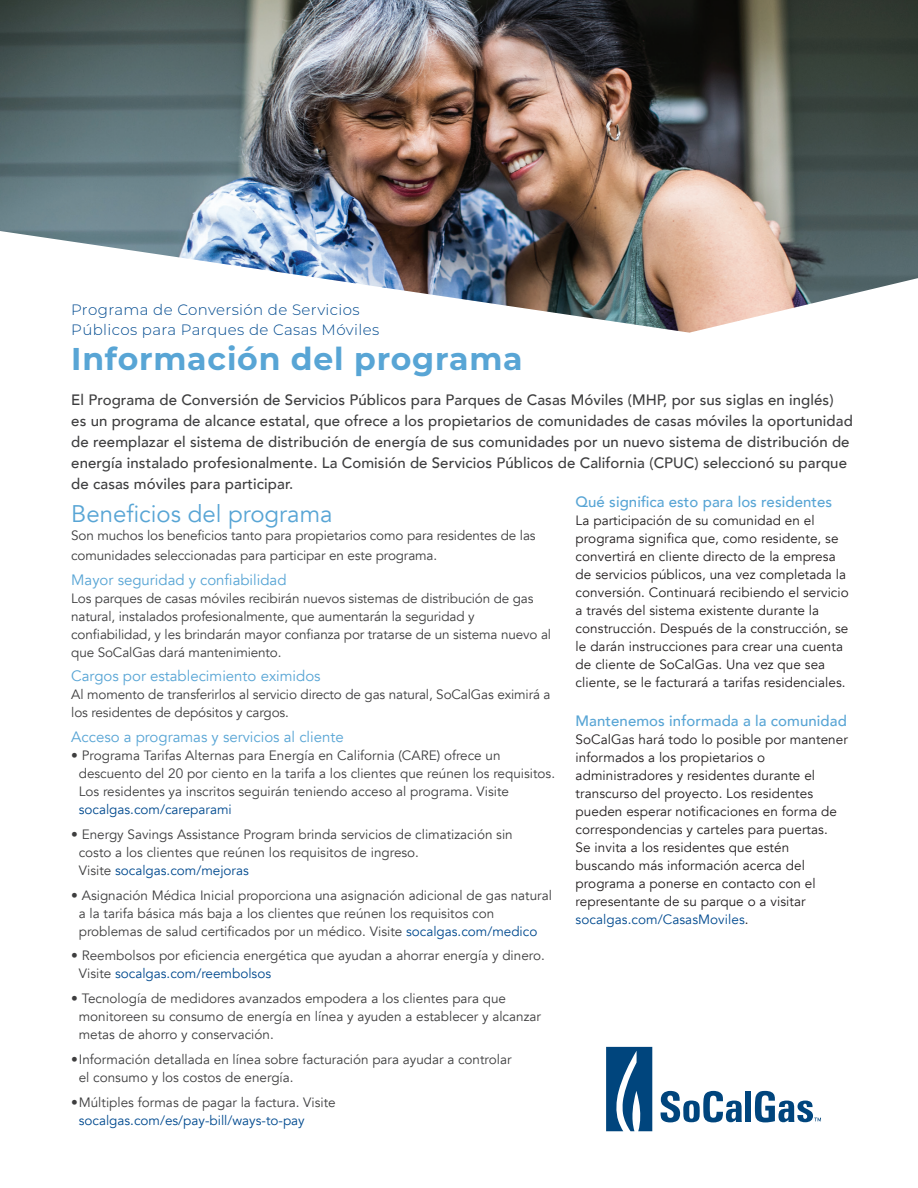
<style>
.page{position:relative;width:918px;height:1188px;background:#fff}
.page>*{position:absolute;margin:0;border:0;box-sizing:border-box;transform-origin:0 0}
.t1{font:700 31.5px "Montserrat";letter-spacing:.025em;color:#58a5d5}
.t2{font:24px "Avenir";color:#58a5d5}
.t3{font:500 15px/21px "Avenir";letter-spacing:.005em;color:#3e3e3f}
.t4{font:15px "Avenir";color:#58a5d5}
.t5{font:300 15px/19.5px "Montserrat";letter-spacing:.025em;color:#014a8f}
.t6{font:500 15px "Avenir";letter-spacing:.005em;color:#58a5d5}
.t7{font:13.5px/18px "Avenir";color:#3e3e3f}
.t8{font:13.5px/18px "Avenir";letter-spacing:.005em;color:#231f20}
.t9{font:13.5px "Avenir";color:#014a8f}
.s1{color:#014a8f}
</style>
<div class="page">
<svg style="left:606px;top:1047px;width:46px;height:84px"></svg>
<svg style="left:661px;top:1091px;width:81px;height:31px"></svg>
<div style="left:745px;top:1091px;width:6px;height:31px;background:#00457d"></div>
<svg style="left:755px;top:1091px;width:66px;height:31px"></svg>
<img style="left:0;top:0;width:918px;height:333px">
<p class="t5" style="left:71px;top:300px;width:309px">Programa de Conversión de Servicios<br>Públicos para Parques de Casas Móviles</p>
<h1 class="t1" style="left:71px;top:336px;width:453px">Información del programa</h1>
<p class="t3" style="left:71px;top:389px;width:783px">El Programa de Conversión de Servicios Públicos para Parques de Casas Móviles (MHP, por sus siglas en inglés)<br>es un programa de alcance estatal, que ofrece a los propietarios de comunidades de casas móviles la oportunidad de reemplazar el sistema de distribución de energía de sus comunidades por un nuevo sistema de distribución de energía instalado profesionalmente. La Comisión de Servicios Públicos de California (CPUC) seleccionó su parque de casas móviles para participar.</p>
<h2 class="t2" style="left:71px;top:500px;width:263px">Beneficios del programa</h2>
<p class="t7" style="left:71px;top:526px;width:466px;line-height:19.5px">Son muchos los beneficios tanto para propietarios como para residentes de las comunidades seleccionadas para participar en este programa.</p>
<p class="t4" style="left:71px;top:571px;width:217px">Mayor seguridad y confiabilidad</p>
<p class="t7" style="left:71px;top:589px;width:481px">Los parques de casas móviles recibirán nuevos sistemas de distribución de gas natural, instalados profesionalmente, que aumentarán la seguridad y confiabilidad, y les brindarán mayor confianza por tratarse de un sistema nuevo al que SoCalGas dará mantenimiento.</p>
<p class="t4" style="left:71px;top:667px;width:251px">Cargos por establecimiento eximidos</p>
<p class="t7" style="left:71px;top:686px;width:481px">Al momento de transferirlos al servicio directo de gas natural, SoCalGas eximirá a los residentes de depósitos y cargos.</p>
<p class="t4" style="left:71px;top:728px;width:274px">Acceso a programas y servicios al cliente</p>
<p class="t7" style="left:79px;top:747px;width:478px;text-indent:-8px">• Programa Tarifas Alternas para Energía en California (CARE) ofrece un descuento del 20 por ciento en la tarifa a los clientes que reúnen los requisitos.<br>Los residentes ya inscritos seguirán teniendo acceso al programa. Visite</p>
<p class="t9" style="left:79px;top:802px;width:155px">socalgas.com/careparami</p>
<p class="t7" style="left:79px;top:826px;width:435px;text-indent:-8px">• Energy Savings Assistance Program brinda servicios de climatización sin costo a los clientes que reúnen los requisitos de ingreso.<br>Visite <span class="s1">socalgas.com/mejoras</span></p>
<p class="t7" style="left:79px;top:886px;width:475px;text-indent:-8px">• Asignación Médica Inicial proporciona una asignación adicional de gas natural a la tarifa básica más baja a los clientes que reúnen los requisitos con problemas de salud certificados por un médico. Visite <span class="s1">socalgas.com/medico</span></p>
<p class="t7" style="left:79px;top:947px;width:468px;text-indent:-8px">• Reembolsos por eficiencia energética que ayudan a ahorrar energía y dinero.<br>Visite <span class="s1">socalgas.com/reembolsos</span></p>
<p class="t7" style="left:79px;top:990px;width:464px;text-indent:-8px">• Tecnología de medidores avanzados empodera a los clientes para que monitoreen su consumo de energía en línea y ayuden a establecer y alcanzar metas de ahorro y conservación.</p>
<p class="t7" style="left:79px;top:1051px;width:434px;text-indent:-8px">•Información detallada en línea sobre facturación para ayudar a controlar el consumo y los costos de energía.</p>
<p class="t7" style="left:71px;top:1093px;width:266px">•Múltiples formas de pagar la factura. Visite</p>
<p class="t9" style="left:79px;top:1112px;width:228px">socalgas.com/es/pay-bill/ways-to-pay</p>
<p class="t6" style="left:576px;top:489px;width:258px">Qué significa esto para los residentes</p>
<p class="t8" style="left:576px;top:512px;width:275px">La participación de su comunidad en el programa significa que, como residente, se convertirá en cliente directo de la empresa de servicios públicos, una vez completada la conversión. Continuará recibiendo el servicio a través del sistema existente durante la construcción. Después de la construcción, se le darán instrucciones para crear una cuenta de cliente de SoCalGas. Una vez que sea cliente, se le facturará a tarifas residenciales.</p>
<p class="t6" style="left:576px;top:708px;width:273px">Mantenemos informada a la comunidad</p>
<p class="t8" style="left:576px;top:730px;width:274px">SoCalGas hará todo lo posible por mantener informados a los propietarios o administradores y residentes durante el transcurso del proyecto. Los residentes pueden esperar notificaciones en forma de correspondencias y carteles para puertas.<br>Se invita a los residentes que estén buscando más información acerca del programa a ponerse en contacto con el representante de su parque o a visitar <span class="s1">socalgas.com/CasasMoviles</span>.</p>
</div>
